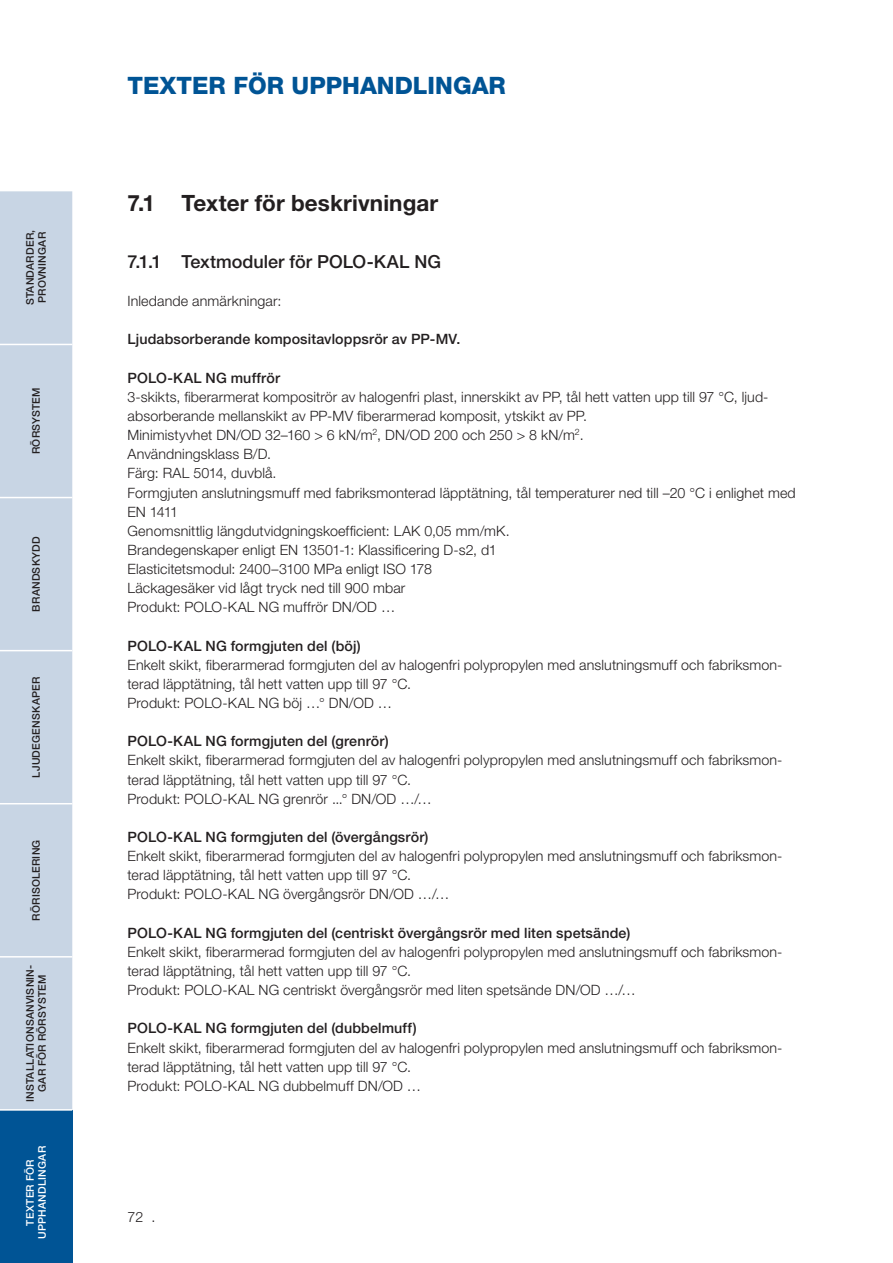
<style>
.page{position:relative;width:893px;height:1263px;background:#fff}
.page>*{position:absolute;margin:0;border:0;box-sizing:border-box;transform-origin:0 0}
.t1{font:800 24px "Helvetica Neue LT Pro";color:#005495}
.t2{font:700 22.5px "Helvetica Neue LT Pro";letter-spacing:.005em;color:#231f20}
.t3{font:500 18px "Helvetica Neue LT Pro";color:#231f20}
.t4{font:300 14.25px/19.2px "Helvetica Neue LT Pro";letter-spacing:.01em;color:#231f20}
.t5{font:500 14.25px "Helvetica Neue LT Pro";letter-spacing:.01em;color:#231f20}
.t6{font:500 10.5px/12px "Helvetica Neue LT Pro";letter-spacing:.02em;color:#231f20}
.t7{font:500 10.5px/12px "Helvetica Neue LT Pro";letter-spacing:.02em;color:#fff;text-align:center}
</style>
<div class="page">
<div style="left:0;top:191px;width:72px;height:918px;background:#c8d5e4"></div>
<div style="left:0;top:1110px;width:72px;height:153px;background:#005495"></div>
<hr style="left:0;top:344px;width:72px;height:1px;background:#fff">
<hr style="left:0;top:497px;width:72px;height:1px;background:#fff">
<hr style="left:0;top:650px;width:72px;height:1px;background:#fff">
<hr style="left:0;top:803px;width:72px;height:1px;background:#fff">
<hr style="left:0;top:956px;width:72px;height:1px;background:#fff">
<hr style="left:0;top:1109px;width:72px;height:2px;background:#fff">
<p class="t6" style="left:24px;top:305px;width:77px;rotate:-90deg">STANDARDER,<br>PROVNINGAR</p>
<p class="t6" style="left:30px;top:454px;width:68px;rotate:-90deg">RÖRSYSTEM</p>
<p class="t6" style="left:30px;top:612px;width:77px;rotate:-90deg">BRANDSKYDD</p>
<p class="t6" style="left:30px;top:778px;width:102px;rotate:-90deg">LJUDEGENSKAPER</p>
<p class="t6" style="left:30px;top:921px;width:83px;rotate:-90deg">RÖRISOLERING</p>
<p class="t6" style="left:24px;top:1102px;width:139px;text-align:center;rotate:-90deg">INSTALLATIONSANVISNIN-<br>GAR FÖR RÖRSYSTEM</p>
<p class="t7" style="left:24px;top:1239px;width:94px;rotate:-90deg">TEXTER FÖR<br>UPPHANDLINGAR</p>
<h1 class="t1" style="left:128px;top:71px;width:380px">TEXTER FÖR UPPHANDLINGAR</h1>
<h2 class="t2" style="left:128px;top:189px;width:312px">7.1 Texter för beskrivningar</h2>
<p class="t3" style="left:128px;top:251px;width:315px">7.1.1 Textmoduler för POLO-KAL NG</p>
<p class="t4" style="left:128px;top:291px;width:155px">Inledande anmärkningar:</p>
<p class="t5" style="left:128px;top:331px;width:334px">Ljudabsorberande kompositavloppsrör av PP-MV.</p>
<p class="t5" style="left:128px;top:369px;width:154px">POLO-KAL NG muffrör</p>
<p class="t4" style="left:128px;top:387px;width:670px">3-skikts, fiberarmerat kompositrör av halogenfri plast, innerskikt av PP, tål hett vatten upp till 97 °C, ljud&shy;absorberande mellanskikt av PP-MV fiberarmerad komposit, ytskikt av PP.<br>Minimistyvhet DN/OD 32–160 &gt; 6 kN/m<sup>2</sup>, DN/OD 200 och 250 &gt; 8 kN/m<sup>2</sup>.<br>Användningsklass B/D.<br>Färg: RAL 5014, duvblå.<br>Formgjuten anslutningsmuff med fabriksmonterad läpptätning, tål temperaturer ned till –20 °C i enlighet med EN 1411<br>Genomsnittlig längdutvidgningskoefficient: LAK 0,05 mm/mK.<br>Brandegenskaper enligt EN 13501-1: Klassificering D-s2, d1<br>Elasticitetsmodul: 2400–3100 MPa enligt ISO 178<br>Läckagesäker vid lågt tryck ned till 900 mbar<br>Produkt: POLO-KAL NG muffrör DN/OD …</p>
<p class="t5" style="left:128px;top:637px;width:235px">POLO-KAL NG formgjuten del (böj)</p>
<p class="t4" style="left:128px;top:655px;width:656px">Enkelt skikt, fiberarmerad formgjuten del av halogenfri polypropylen med anslutningsmuff och fabriksmon&shy;terad läpptätning, tål hett vatten upp till 97 °C.<br>Produkt: POLO-KAL NG böj …° DN/OD …</p>
<p class="t5" style="left:128px;top:733px;width:263px">POLO-KAL NG formgjuten del (grenrör)</p>
<p class="t4" style="left:128px;top:750px;width:656px">Enkelt skikt, fiberarmerad formgjuten del av halogenfri polypropylen med anslutningsmuff och fabriksmon&shy;terad läpptätning, tål hett vatten upp till 97 °C.<br>Produkt: POLO-KAL NG grenrör ...° DN/OD …/…</p>
<p class="t5" style="left:128px;top:828px;width:302px">POLO-KAL NG formgjuten del (övergångsrör)</p>
<p class="t4" style="left:128px;top:846px;width:656px">Enkelt skikt, fiberarmerad formgjuten del av halogenfri polypropylen med anslutningsmuff och fabriksmon&shy;terad läpptätning, tål hett vatten upp till 97 °C.<br>Produkt: POLO-KAL NG övergångsrör DN/OD …/…</p>
<p class="t5" style="left:128px;top:924px;width:504px">POLO-KAL NG formgjuten del (centriskt övergångsrör med liten spetsände)</p>
<p class="t4" style="left:128px;top:942px;width:656px">Enkelt skikt, fiberarmerad formgjuten del av halogenfri polypropylen med anslutningsmuff och fabriksmon&shy;terad läpptätning, tål hett vatten upp till 97 °C.<br>Produkt: POLO-KAL NG centriskt övergångsrör med liten spetsände DN/OD …/…</p>
<p class="t5" style="left:128px;top:1020px;width:291px">POLO-KAL NG formgjuten del (dubbelmuff)</p>
<p class="t4" style="left:128px;top:1037px;width:656px">Enkelt skikt, fiberarmerad formgjuten del av halogenfri polypropylen med anslutningsmuff och fabriksmon&shy;terad läpptätning, tål hett vatten upp till 97 °C.<br>Produkt: POLO-KAL NG dubbelmuff DN/OD …</p>
<p class="t4" style="left:128px;top:1207px;width:29px">72 .</p>
</div>
